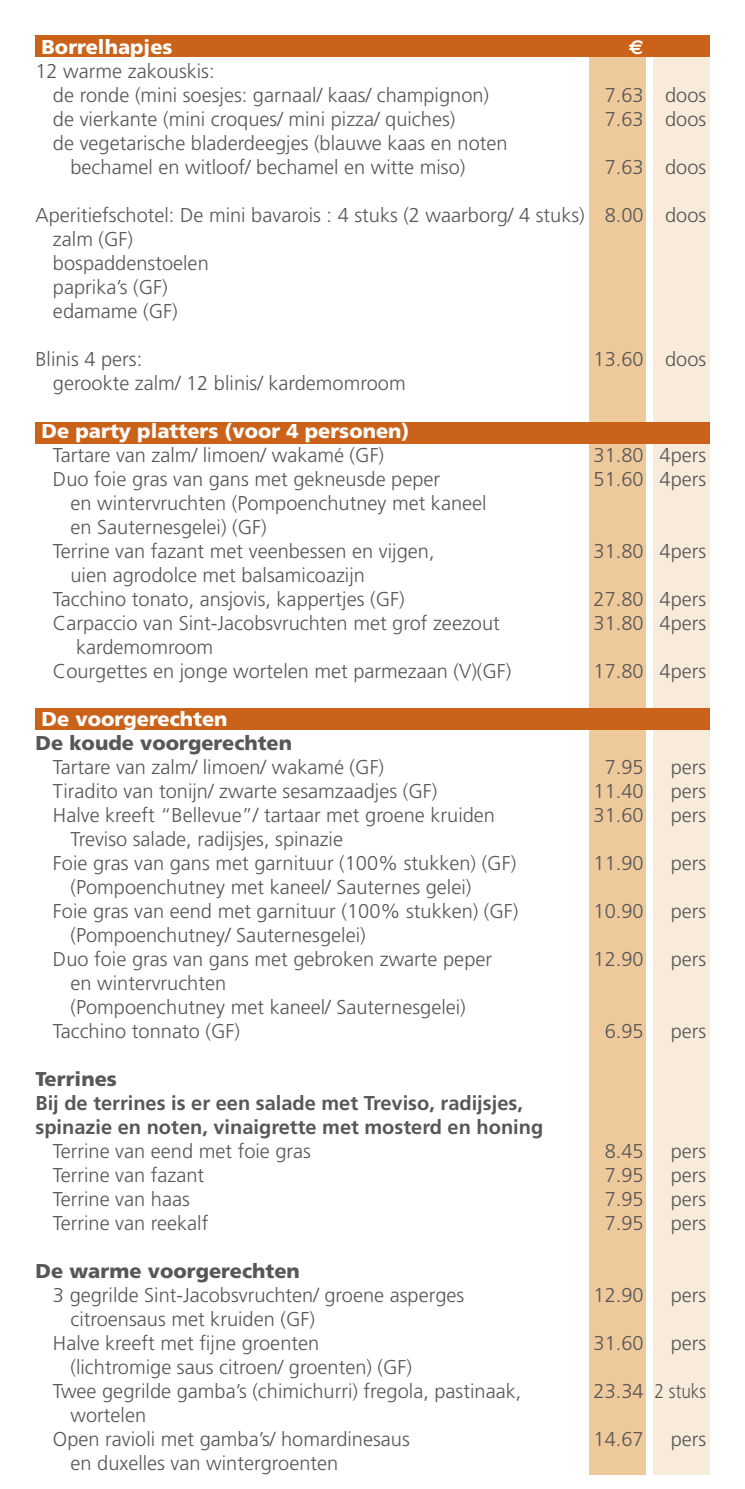
<style>
.page{position:relative;width:745px;height:1489px;background:#fff}
.page>*{position:absolute;margin:0;border:0;box-sizing:border-box;transform-origin:0 0}
.t1{font:300 20px/24px "Frutiger";color:#575756}
.t2{font:700 20px/24px "Frutiger";color:#575756}
.t3{font:900 20px "Frutiger";color:#fff}
.t4{font:900 20px "Frutiger";color:#575756}
.t5{font:700 20px "Euro Sans";color:#fff}
</style>
<div class="page">
<div style="left:588px;top:35px;width:57px;height:1439px;background:#eec99c"></div>
<div style="left:652px;top:35px;width:57px;height:1439px;background:#f9ebda"></div>
<div style="left:35px;top:708px;width:674px;height:22px;background:#cb621a"></div>
<div style="left:35px;top:422px;width:674px;height:21px;background:#cb621a"></div>
<div style="left:35px;top:35px;width:674px;height:22px;background:#cb621a"></div>
<p class="t3" style="left:42px;top:34px;width:132px">Borrelhapjes</p>
<p class="t5" style="left:628px;top:35px;width:16px">E</p>
<p class="t1" style="left:53px;top:59px;width:437px;text-indent:-17px">12 warme zakouskis:<br>de ronde (mini soesjes: garnaal/ kaas/ champignon)</p>
<p class="t1" style="left:604px;top:83px;width:103px">7.63 doos</p>
<p class="t1" style="left:53px;top:107px;width:403px">de vierkante (mini croques/ mini pizza/ quiches)</p>
<p class="t1" style="left:604px;top:107px;width:103px">7.63 doos</p>
<p class="t1" style="left:70px;top:131px;width:438px;text-indent:-18px">de vegetarische bladerdeegjes (blauwe kaas en noten bechamel en witloof/ bechamel en witte miso)</p>
<p class="t1" style="left:604px;top:155px;width:103px">7.63 doos</p>
<p class="t1" style="left:53px;top:203px;width:654px;text-indent:-17px">Aperitiefschotel: De mini bavarois : 4 stuks (2 waarborg/ 4 stuks) 8.00 doos zalm (GF)<br>bospaddenstoelen<br>paprika’s (GF)<br>edamame (GF)</p>
<p class="t1" style="left:35px;top:347px;width:108px">Blinis 4 pers:</p>
<p class="t1" style="left:593px;top:347px;width:114px">13.60 doos</p>
<p class="t1" style="left:53px;top:371px;width:354px">gerookte zalm/ 12 blinis/ kardemomroom</p>
<p class="t3" style="left:42px;top:418px;width:369px">De party platters (voor 4 personen)</p>
<p class="t1" style="left:53px;top:443px;width:332px">Tartare van zalm/ limoen/ wakamé (GF)</p>
<p class="t1" style="left:593px;top:443px;width:114px">31.80 4pers</p>
<p class="t1" style="left:53px;top:467px;width:388px">Duo foie gras van gans met gekneusde peper</p>
<p class="t1" style="left:593px;top:467px;width:114px">51.60 4pers</p>
<p class="t1" style="left:70px;top:491px;width:417px">en wintervruchten (Pompoenchutney met kaneel</p>
<p class="t1" style="left:70px;top:515px;width:197px">en Sauternesgelei) (GF)</p>
<p class="t1" style="left:53px;top:539px;width:383px">Terrine van fazant met veenbessen en vijgen,</p>
<p class="t1" style="left:593px;top:539px;width:114px">31.80 4pers</p>
<p class="t1" style="left:53px;top:563px;width:353px;text-indent:18px">uien agrodolce met balsamicoazijn<br>Tacchino tonato, ansjovis, kappertjes (GF)</p>
<p class="t1" style="left:593px;top:587px;width:114px">27.80 4pers</p>
<p class="t1" style="left:53px;top:611px;width:448px">Carpaccio van Sint-Jacobsvruchten met grof zeezout</p>
<p class="t1" style="left:593px;top:611px;width:114px">31.80 4pers</p>
<p class="t1" style="left:53px;top:635px;width:459px;text-indent:23px">kardemomroom<br>Courgettes en jonge wortelen met parmezaan (V)(GF)</p>
<p class="t1" style="left:593px;top:659px;width:114px">17.80 4pers</p>
<p class="t3" style="left:42px;top:706px;width:187px">De voorgerechten</p>
<p class="t4" style="left:35px;top:730px;width:258px">De koude voorgerechten</p>
<p class="t1" style="left:53px;top:755px;width:332px">Tartare van zalm/ limoen/ wakamé (GF)</p>
<p class="t1" style="left:604px;top:755px;width:40px">7.95</p>
<p class="t1" style="left:670px;top:755px;width:37px">pers</p>
<p class="t1" style="left:53px;top:779px;width:385px">Tiradito van tonijn/ zwarte sesamzaadjes (GF)</p>
<p class="t1" style="left:593px;top:779px;width:52px">11.40</p>
<p class="t1" style="left:670px;top:779px;width:37px">pers</p>
<p class="t1" style="left:53px;top:803px;width:443px">Halve kreeft “Bellevue”/ tartaar met groene kruiden</p>
<p class="t1" style="left:593px;top:803px;width:52px">31.60</p>
<p class="t1" style="left:670px;top:803px;width:37px">pers</p>
<p class="t1" style="left:53px;top:827px;width:464px;text-indent:18px">Treviso salade, radijsjes, spinazie<br>Foie gras van gans met garnituur (100% stukken) (GF)</p>
<p class="t1" style="left:593px;top:851px;width:52px">11.90</p>
<p class="t1" style="left:670px;top:851px;width:37px">pers</p>
<p class="t1" style="left:53px;top:875px;width:466px;text-indent:18px">(Pompoenchutney met kaneel/ Sauternes gelei)<br>Foie gras van eend met garnituur (100% stukken) (GF)</p>
<p class="t1" style="left:53px;top:923px;width:440px;text-indent:18px">(Pompoenchutney/ Sauternesgelei)<br>Duo foie gras van gans met gebroken zwarte peper</p>
<p class="t1" style="left:593px;top:899px;width:52px">10.90</p>
<p class="t1" style="left:670px;top:899px;width:37px">pers</p>
<p class="t1" style="left:593px;top:947px;width:52px">12.90</p>
<p class="t1" style="left:670px;top:947px;width:37px">pers</p>
<p class="t1" style="left:70px;top:971px;width:157px">en wintervruchten</p>
<p class="t1" style="left:70px;top:995px;width:396px">(Pompoenchutney met kaneel/ Sauternesgelei)</p>
<p class="t1" style="left:53px;top:1019px;width:188px">Tacchino tonnato (GF)</p>
<p class="t1" style="left:604px;top:1019px;width:40px">6.95</p>
<p class="t1" style="left:670px;top:1019px;width:37px">pers</p>
<p class="t4" style="left:35px;top:1066px;width:83px">Terrines</p>
<p class="t2" style="left:35px;top:1090px;width:509px">Bij de terrines is er een salade met Treviso, radijsjes, spinazie en noten, vinaigrette met mosterd en honing</p>
<p class="t1" style="left:53px;top:1139px;width:259px">Terrine van eend met foie gras</p>
<p class="t1" style="left:604px;top:1139px;width:40px">8.45</p>
<p class="t1" style="left:670px;top:1139px;width:37px">pers</p>
<p class="t1" style="left:53px;top:1163px;width:153px">Terrine van fazant</p>
<p class="t1" style="left:604px;top:1163px;width:40px">7.95</p>
<p class="t1" style="left:670px;top:1163px;width:37px">pers</p>
<p class="t1" style="left:53px;top:1187px;width:138px">Terrine van haas</p>
<p class="t1" style="left:604px;top:1187px;width:40px">7.95</p>
<p class="t1" style="left:670px;top:1187px;width:37px">pers</p>
<p class="t1" style="left:53px;top:1211px;width:157px">Terrine van reekalf</p>
<p class="t1" style="left:604px;top:1211px;width:40px">7.95</p>
<p class="t1" style="left:670px;top:1211px;width:37px">pers</p>
<p class="t4" style="left:35px;top:1258px;width:266px">De warme voorgerechten</p>
<p class="t1" style="left:53px;top:1283px;width:412px">3 gegrilde Sint-Jacobsvruchten/ groene asperges</p>
<p class="t1" style="left:593px;top:1283px;width:52px">12.90</p>
<p class="t1" style="left:670px;top:1283px;width:37px">pers</p>
<p class="t1" style="left:53px;top:1307px;width:267px;text-align:right">citroensaus met kruiden (GF)<br>Halve kreeft met fijne groenten</p>
<p class="t1" style="left:593px;top:1331px;width:52px">31.60</p>
<p class="t1" style="left:670px;top:1331px;width:37px">pers</p>
<p class="t1" style="left:53px;top:1355px;width:469px;text-indent:18px">(lichtromige saus citroen/ groenten) (GF)<br>Twee gegrilde gamba’s (chimichurri) fregola, pastinaak,</p>
<p class="t1" style="left:53px;top:1403px;width:358px;text-indent:18px">wortelen<br>Open ravioli met gamba’s/ homardinesaus</p>
<p class="t1" style="left:70px;top:1451px;width:269px">en duxelles van wintergroenten</p>
<p class="t1" style="left:593px;top:1379px;width:114px">23.34 2 stuks</p>
<p class="t1" style="left:593px;top:1427px;width:52px">14.67</p>
<p class="t1" style="left:670px;top:1427px;width:37px">pers</p>
</div>
